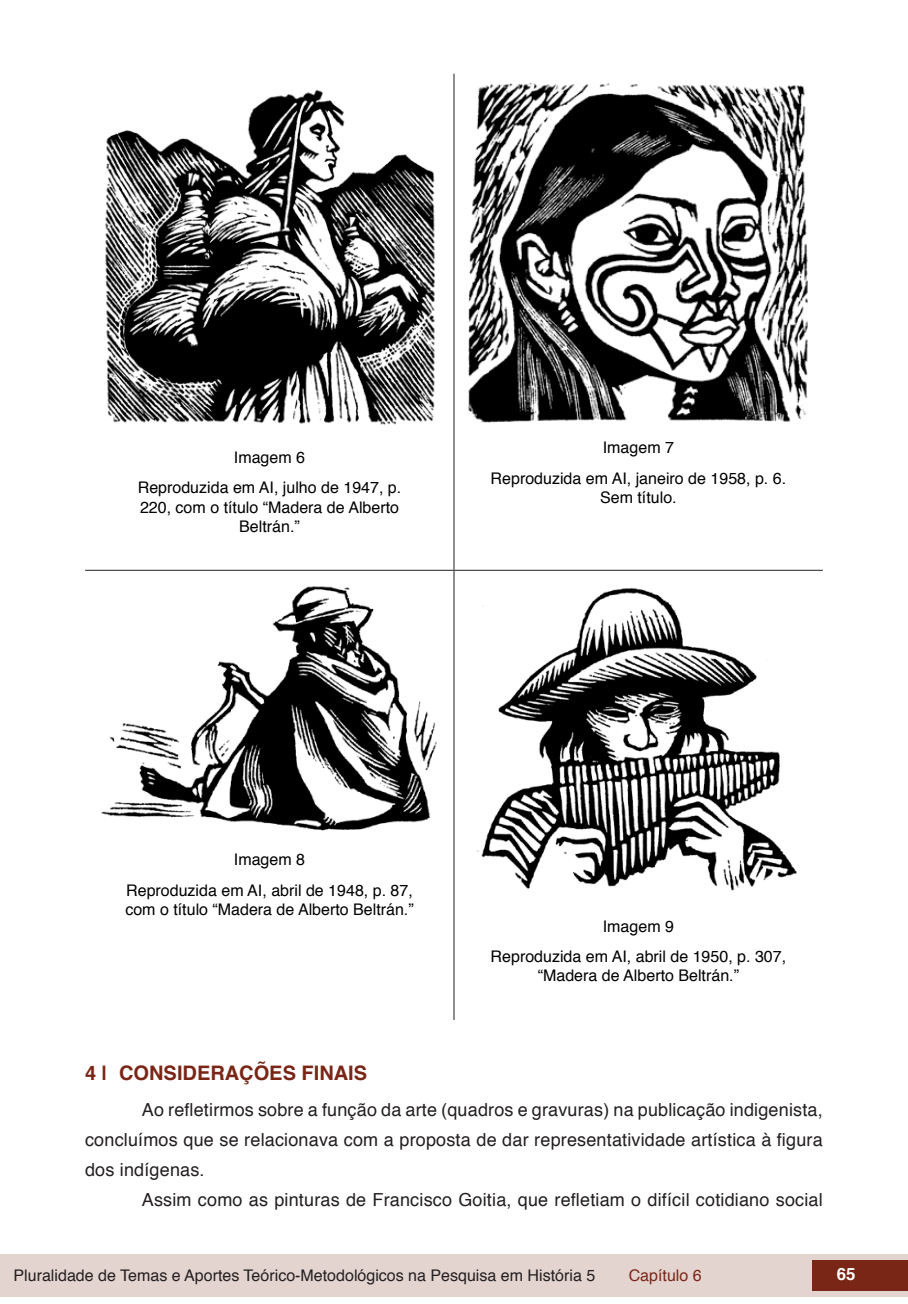
<style>
.page{position:relative;width:908px;height:1304px;background:#fff}
.page>*{position:absolute;margin:0;border:0;box-sizing:border-box;transform-origin:0 0}
.t1{font:700 20px "Helvetica";color:#7a2616}
.txt{font:18px/30px "Helvetica";letter-spacing:.01em;color:#231f20;text-align:justify}
.t2{font:700 16.8px "Helvetica";color:#fff}
.imagens_graf_tab{font:16px/19.2px "Helvetica";color:#000;text-align:center}
.t3{font:16px "Helvetica";color:#231f20}
.t4{font:16px "Helvetica";color:#7a2616}
</style>
<div class="page">
<div style="left:0;top:1254px;width:906px;height:43px;background:#e4d4d0"></div>
<div style="left:812px;top:1261px;width:95px;height:30px;background:#7a2616"></div>
<hr style="left:453px;top:74px;width:1px;height:496px;background:#231f20">
<hr style="left:85px;top:570px;width:369px;height:1px;background:#231f20">
<hr style="left:454px;top:570px;width:368px;height:1px;background:#231f20">
<hr style="left:453px;top:571px;width:1px;height:449px;background:#231f20">
<img style="left:105px;top:89px;width:330px;height:336px">
<img style="left:468px;top:83px;width:340px;height:340px">
<img style="left:101px;top:586px;width:336px;height:245px">
<img style="left:476px;top:587px;width:321px;height:304px">
<p class="imagens_graf_tab" style="left:234px;top:448px;width:73px">Imagem 6</p>
<p class="imagens_graf_tab" style="left:138px;top:479px;width:265px">Reproduzida em AI, julho de 1947, p.<br>220, com o título “Madera de Alberto<br>Beltrán.”</p>
<p class="imagens_graf_tab" style="left:602px;top:438px;width:73px">Imagem 7</p>
<p class="imagens_graf_tab" style="left:490px;top:469px;width:297px">Reproduzida em AI, janeiro de 1958, p. 6.<br>Sem título.</p>
<p class="imagens_graf_tab" style="left:234px;top:850px;width:73px">Imagem 8</p>
<p class="imagens_graf_tab" style="left:125px;top:881px;width:290px;text-align:left">Reproduzida em AI, abril de 1948, p. 87, com o título “Madera de Alberto Beltrán.”</p>
<p class="imagens_graf_tab" style="left:602px;top:917px;width:73px">Imagem 9</p>
<p class="imagens_graf_tab" style="left:490px;top:947px;width:297px">Reproduzida em AI, abril de 1950, p. 307, “Madera de Alberto Beltrán.”</p>
<p class="t1" style="left:85px;top:1057px;width:283px">4 | CONSIDERAÇÕES FINAIS</p>
<p class="txt" style="left:85px;top:1095px;width:738px;text-indent:57px">Ao refletirmos sobre a função da arte (quadros e gravuras) na publicação indigenista, concluímos que se relacionava com a proposta de dar representatividade artística à figura dos indígenas.</p>
<p class="txt" style="left:142px;top:1185px;width:682px">Assim como as pinturas de Francisco Goitia, que refletiam o difícil cotidiano social</p>
<p class="t3" style="left:14px;top:1263px;width:583px">Pluralidade de Temas e Aportes Teórico-Metodológicos na Pesquisa em História 5</p>
<p class="t4" style="left:628px;top:1263px;width:74px">Capítulo 6</p>
<p class="t2" style="left:836px;top:1261px;width:20px">65</p>
</div>
